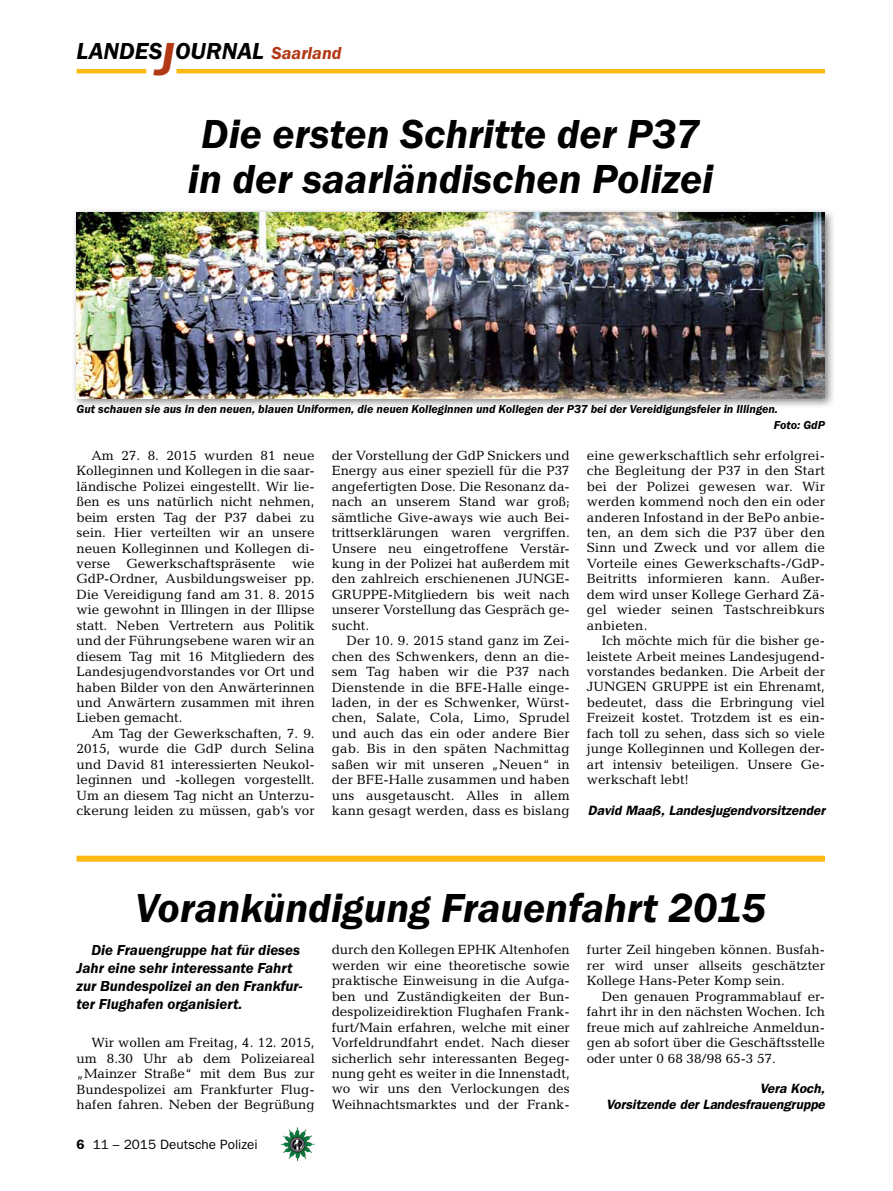
<style>
.page{position:relative;width:893px;height:1191px;background:#fff}
.page>*{position:absolute;margin:0;border:0;box-sizing:border-box;transform-origin:0 0}
.t1{font:italic 600 42px/45px "Franklin Gothic Itc T";color:#000;text-align:center}
.t2{font:italic 600 24px "Franklin Gothic Itc T";color:#000}
.t3{font:italic 600 15px/18px "Franklin Gothic Itc T";color:#000}
.t4{font:13.5px/15.5px "Candida";color:#000;text-align:justify}
.t5{font:italic 600 13.5px/15.5px "Franklin Gothic";color:#000;text-align:right}
.t6{font:13.5px "Franklin Gothic";color:#000}
.t7{font:italic 600 12px/15.5px "Franklin Gothic Itc T";color:#000}
.s1{font-size:48px;color:#b33916}
.s2{font-size:18px;color:#b33916}
.s3{font-weight:600}
</style>
<div class="page">
<hr style="left:77px;top:69px;width:69px;height:4px;background:#fdb913">
<hr style="left:176px;top:69px;width:649px;height:4px;background:#fdb913">
<img style="left:281px;top:1128px;width:16px;height:24px">
<div style="left:71px;top:207px;width:765px;height:202px;background:#000;opacity:.5"></div>
<img style="left:77px;top:212px;width:748px;height:186px">
<div style="left:77px;top:855px;width:748px;height:6px;background:#fdb913"></div>
<h2 class="t2" style="left:77px;top:37px;width:266px">LANDES<span class="s1">J</span>OURNAL <span class="s2">Saarland</span></h2>
<h1 class="t1" style="left:188px;top:111px;width:527px">Die ersten Schritte der P37 in der saarländischen Polizei</h1>
<p class="t7" style="left:774px;top:401px;width:53px;text-indent:-697px">Gut schauen sie aus in den neuen, blauen Uniformen, die neuen Kolleginnen und Kollegen der P37 bei der Vereidigungsfeier in Illingen.<br>Foto: GdP</p>
<p class="t4" style="left:77px;top:447px;width:240px;text-indent:15px">Am 27. 8. 2015 wurden 81 neue Kolleginnen und Kollegen in die saar&shy;ländische Polizei eingestellt. Wir lie&shy;ßen es uns natürlich nicht nehmen, beim ersten Tag der P37 dabei zu sein. Hier verteilten wir an unsere neuen Kolleginnen und Kollegen di&shy;verse Gewerkschaftspräsente wie GdP-Ordner, Ausbildungsweiser pp.<br>Die Vereidigung fand am 31. 8. 2015 wie gewohnt in Illingen in der Illipse statt. Neben Vertretern aus Politik und der Führungsebene waren wir an diesem Tag mit 16 Mitgliedern des Landesjugendvorstandes vor Ort und haben Bilder von den Anwärterinnen und Anwärtern zusammen mit ihren Lieben gemacht.</p>
<p class="t4" style="left:77px;top:725px;width:240px;text-indent:15px">Am Tag der Gewerkschaften, 7. 9.<br>2015, wurde die GdP durch Selina und David 81 interessierten Neukol&shy;leginnen und -kollegen vorgestellt.<br>Um an diesem Tag nicht an Unterzu&shy;ckerung leiden zu müssen, gab’s vor</p>
<p class="t4" style="left:332px;top:447px;width:240px">der Vorstellung der GdP Snickers und Energy aus einer speziell für die P37 angefertigten Dose. Die Resonanz da&shy;nach an unserem Stand war groß; sämtliche Give-aways wie auch Bei&shy;trittserklärungen waren vergriffen.<br>Unsere neu eingetroffene Verstär&shy;kung in der Polizei hat außerdem mit den zahlreich erschienenen JUNGE-GRUPPE-Mitgliedern bis weit nach unserer Vorstellung das Gespräch ge&shy;sucht.</p>
<p class="t4" style="left:332px;top:633px;width:240px;text-indent:15px">Der 10. 9. 2015 stand ganz im Zei&shy;chen des Schwenkers, denn an die&shy;sem Tag haben wir die P37 nach Dienstende in die BFE-Halle einge&shy;laden, in der es Schwenker, Würst&shy;chen, Salate, Cola, Limo, Sprudel und auch das ein oder andere Bier gab. Bis in den späten Nachmittag saßen wir mit unseren „Neuen“ in der BFE-Halle zusammen und haben uns ausgetauscht. Alles in allem kann gesagt werden, dass es bislang</p>
<p class="t4" style="left:587px;top:447px;width:240px">eine gewerkschaftlich sehr erfolgrei&shy;che Begleitung der P37 in den Start bei der Polizei gewesen war. Wir werden kommend noch den ein oder anderen Infostand in der BePo anbie&shy;ten, an dem sich die P37 über den Sinn und Zweck und vor allem die Vorteile eines Gewerkschafts-/GdP-Beitritts informieren kann. Außer&shy;dem wird unser Kollege Gerhard Zä&shy;gel wieder seinen Tastschreibkurs anbieten.</p>
<p class="t4" style="left:587px;top:633px;width:240px;text-indent:15px">Ich möchte mich für die bisher ge&shy;leistete Arbeit meines Landesjugend&shy;vorstandes bedanken. Die Arbeit der JUNGEN GRUPPE ist ein Ehrenamt, bedeutet, dass die Erbringung viel Freizeit kostet. Trotzdem ist es ein&shy;fach toll zu sehen, dass sich so viele junge Kolleginnen und Kollegen der&shy;art intensiv beteiligen. Unsere Ge&shy;werkschaft lebt!</p>
<p class="t5" style="left:588px;top:802px;width:239px">David Maaß, Landesjugendvorsitzender</p>
<h1 class="t1" style="left:136px;top:884px;width:632px">Vorankündigung Frauenfahrt 2015</h1>
<p class="t4" style="left:332px;top:942px;width:240px">durch den Kollegen EPHK Altenhofen werden wir eine theoretische sowie praktische Einweisung in die Aufga&shy;ben und Zuständigkeiten der Bun&shy;despolizeidirektion Flughafen Frank&shy;furt/Main erfahren, welche mit einer Vorfeldrundfahrt endet. Nach dieser sicherlich sehr interessanten Begeg&shy;nung geht es weiter in die Innenstadt, wo wir uns den Verlockungen des Weihnachtsmarktes und der Frank-</p>
<p class="t4" style="left:587px;top:942px;width:240px">furter Zeil hingeben können. Busfah&shy;rer wird unser allseits geschätzter Kollege Hans-Peter Komp sein.</p>
<p class="t3" style="left:77px;top:940px;width:228px;text-indent:15px">Die Frauengruppe hat für dieses<br>Jahr eine sehr interessante Fahrt zur Bundespolizei an den Frankfur&shy;ter Flughafen organisiert.</p>
<p class="t4" style="left:77px;top:1034px;width:240px;text-indent:15px">Wir wollen am Freitag, 4. 12. 2015, um 8.30 Uhr ab dem Polizeiareal „Mainzer Straße“ mit dem Bus zur Bundespolizei am Frankfurter Flug&shy;hafen fahren. Neben der Begrüßung</p>
<p class="t4" style="left:587px;top:988px;width:240px;text-indent:15px">Den genauen Programmablauf er&shy;fahrt ihr in den nächsten Wochen. Ich freue mich auf zahlreiche Anmeldun&shy;gen ab sofort über die Geschäftsstelle oder unter 0 68 38/98 65-3 57.</p>
<p class="t5" style="left:606px;top:1081px;width:220px">Vera Koch,<br>Vorsitzende der Landesfrauengruppe</p>
<p class="t6" style="left:77px;top:1136px;width:183px"><span class="s3">6</span> 11 – 2015 Deutsche Polizei</p>
</div>
